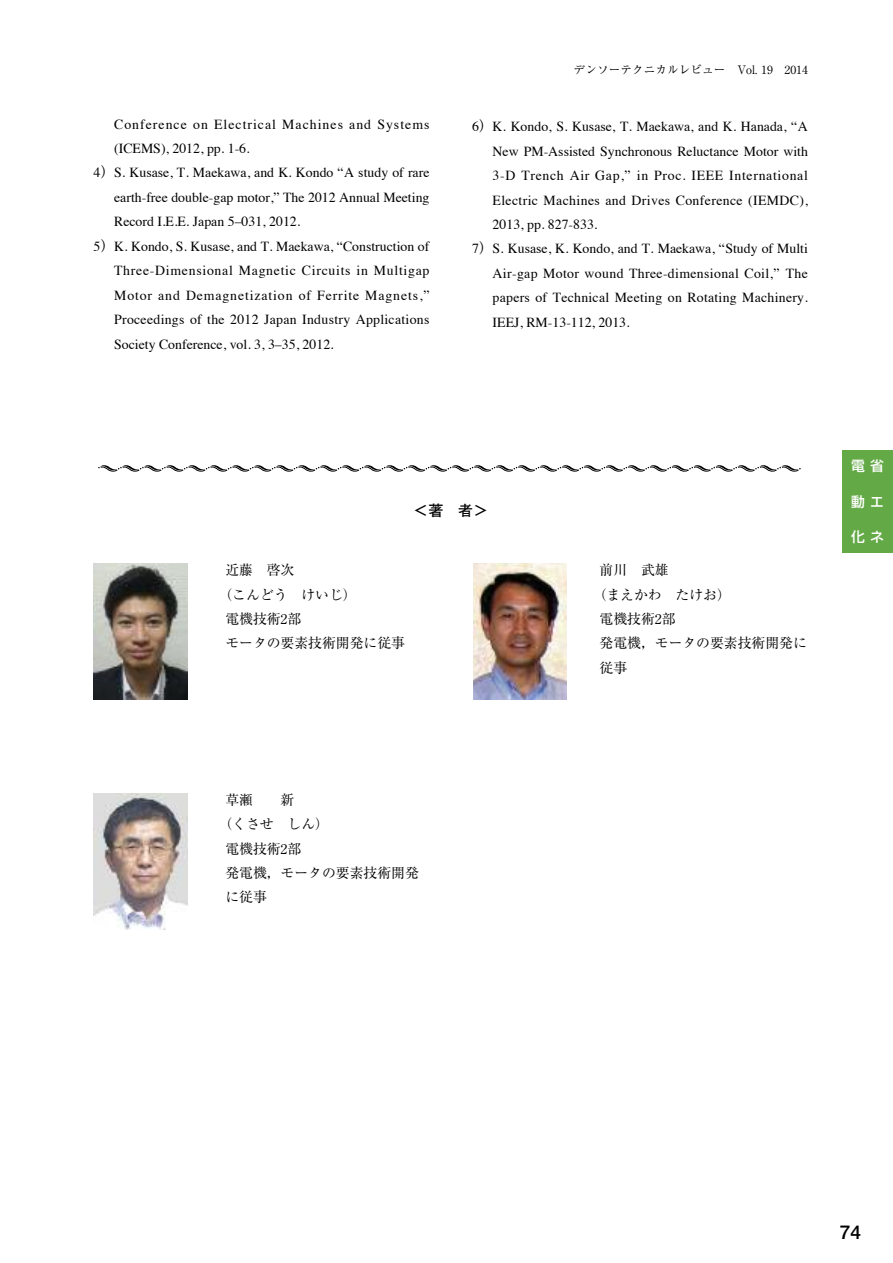
<style>
.page{position:relative;width:893px;height:1263px;background:#fff}
.page>*{position:absolute;margin:0;border:0;box-sizing:border-box;transform-origin:0 0}
.t1{font:700 19.2px "Futo Go B101";color:#000}
.t2{font:700 14.85px "Futo Go B101";color:#000}
.t3{font:13.8px "Times";color:#000}
.t4{font:13.8px "Times";letter-spacing:.02em;color:#000}
.t5{font:13.8px "Ryumin";color:#000}
.t6{font:13.8px "Times";letter-spacing:.05em;color:#000}
.t7{font:13.8px "Times";letter-spacing:.065em;color:#000}
.t8{font:13.8px "Times";letter-spacing:.075em;color:#000}
.t9{font:500 13.8px "Shin Go";color:#fff}
.t10{font:11.7px "Ryumin";color:#000}
.s1{font-family:"Hira Min Pro W3"}
</style>
<div class="page">
<div style="left:842px;top:451px;width:51px;height:102px;background:#63a945"></div>
<img style="left:94px;top:563px;width:93px;height:136px">
<svg style="left:98px;top:465px;width:703px;height:6px"></svg>
<img style="left:473px;top:563px;width:94px;height:136px">
<img style="left:94px;top:793px;width:93px;height:136px">
<p class="t8" style="left:114px;top:118px;width:317px">Conference on Electrical Machines and Systems</p>
<p class="t3" style="left:114px;top:143px;width:137px">(ICEMS), 2012, pp. 1-6.</p>
<p class="t3" style="left:94px;top:167px;width:337px">4<span class="s1">）</span>S. Kusase, T. Maekawa, and K. Kondo “A study of rare</p>
<p class="t3" style="left:114px;top:192px;width:317px">earth-free double-gap motor,” The 2012 Annual Meeting</p>
<p class="t3" style="left:114px;top:216px;width:188px">Record I.E.E. Japan 5–031, 2012.</p>
<p class="t3" style="left:94px;top:240px;width:337px">5<span class="s1">）</span>K. Kondo, S. Kusase, and T. Maekawa, “Construction of</p>
<p class="t6" style="left:114px;top:265px;width:317px">Three-Dimensional Magnetic Circuits in Multigap</p>
<p class="t7" style="left:114px;top:289px;width:317px">Motor and Demagnetization of Ferrite Magnets,”</p>
<p class="t4" style="left:114px;top:314px;width:317px">Proceedings of the 2012 Japan Industry Applications</p>
<p class="t3" style="left:114px;top:338px;width:221px">Society Conference, vol. 3, 3–35, 2012.</p>
<p class="t10" style="left:574px;top:62px;width:236px">デンソーテクニカルレビュー Vol. 19 2014</p>
<p class="t3" style="left:472px;top:121px;width:337px">6<span class="s1">）</span>K. Kondo, S. Kusase, T. Maekawa, and K. Hanada, “A</p>
<p class="t3" style="left:493px;top:145px;width:317px">New PM-Assisted Synchronous Reluctance Motor with</p>
<p class="t6" style="left:493px;top:170px;width:317px">3-D Trench Air Gap,” in Proc. IEEE International</p>
<p class="t4" style="left:493px;top:194px;width:317px">Electric Machines and Drives Conference (IEMDC),</p>
<p class="t3" style="left:493px;top:219px;width:106px">2013, pp. 827-833.</p>
<p class="t3" style="left:472px;top:243px;width:337px">7<span class="s1">）</span>S. Kusase, K. Kondo, and T. Maekawa, “Study of Multi</p>
<p class="t4" style="left:493px;top:268px;width:317px">Air-gap Motor wound Three-dimensional Coil,” The</p>
<p class="t4" style="left:493px;top:292px;width:317px">papers of Technical Meeting on Rotating Machinery.</p>
<p class="t3" style="left:493px;top:316px;width:139px">IEEJ, RM-13-112, 2013.</p>
<p class="t2" style="left:414px;top:501px;width:76px">＜著 者＞</p>
<p class="t5" style="left:225px;top:562px;width:71px">近藤 啓次</p>
<p class="t5" style="left:218px;top:586px;width:140px">（こんどう けいじ）</p>
<p class="t5" style="left:225px;top:611px;width:78px">電機技術2部</p>
<p class="t5" style="left:225px;top:635px;width:181px">モータの要素技術開発に従事</p>
<p class="t5" style="left:600px;top:562px;width:71px">前川 武雄</p>
<p class="t5" style="left:593px;top:586px;width:140px">（まえかわ たけお）</p>
<p class="t5" style="left:600px;top:611px;width:78px">電機技術2部</p>
<p class="t5" style="left:600px;top:635px;width:209px">発電機，モータの要素技術開発に</p>
<p class="t5" style="left:600px;top:659px;width:29px">従事</p>
<p class="t9" style="left:851px;top:457px;width:34px">電省</p>
<p class="t9" style="left:851px;top:493px;width:34px">動エ</p>
<p class="t9" style="left:851px;top:528px;width:34px">化ネ</p>
<p class="t5" style="left:225px;top:791px;width:29px">草瀬</p>
<p class="t5" style="left:281px;top:791px;width:15px">新</p>
<p class="t5" style="left:218px;top:816px;width:112px">（くさせ しん）</p>
<p class="t5" style="left:225px;top:840px;width:78px">電機技術2部</p>
<p class="t5" style="left:225px;top:865px;width:195px">発電機，モータの要素技術開発</p>
<p class="t5" style="left:225px;top:889px;width:43px">に従事</p>
<h1 class="t1" style="left:840px;top:1221px;width:23px">74</h1>
</div>
